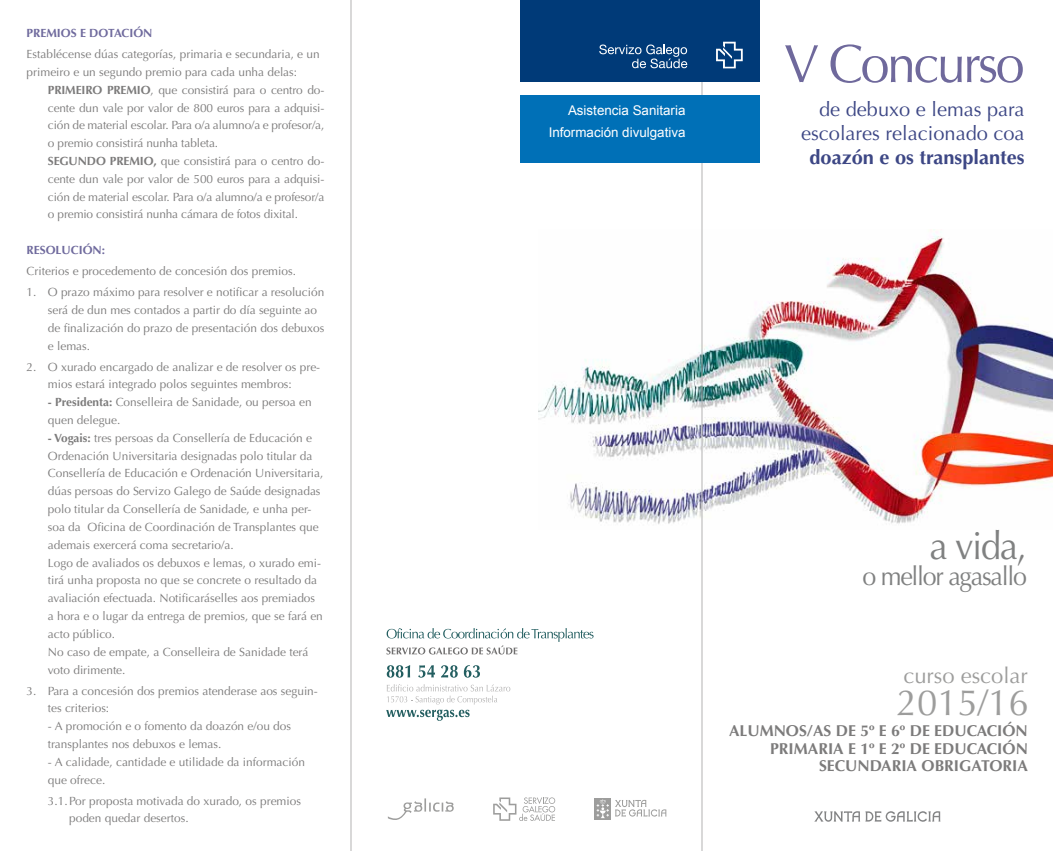
<style>
.page{position:relative;width:1053px;height:851px;background:#fff}
.page>*{position:absolute;margin:0;border:0;box-sizing:border-box;transform-origin:0 0}
.t1{font:53.75px "Optima LT Std";letter-spacing:-.05em;color:#6f699c}
.t2{font:38.75px "Optima LT Std";color:#808181;scale:.95 1}
.t3{font:36.5px "Optima LT Std";color:#9d9d9c}
.t4{font:26.25px "Optima LT Std";letter-spacing:-.05em;color:#808181;scale:.95 1}
.t5{font:22px "Optima LT Std";color:#9d9d9c}
.t6{font:20px/23.8px "Optima LT Std";color:#3d4785;text-align:right}
.t7{font:700 20px "Optima LT Std";color:#3d4785}
.t8{font:700 15.75px/17.1px "Optima LT Std";color:#7c7b7b;text-align:right}
.t9{font:13.38px/21.9px "Arial";color:#fff;text-align:right}
.t10{font:11.88px/17.8px "Optima LT Std";color:#7c7b7b}
.t11{font:700 11.88px "Optima LT Std";color:#6f6a9d}
.s1{font-weight:700}
</style>
<div class="page">
<img style="left:538px;top:229px;width:514px;height:300px">
<hr style="left:701px;top:0;width:1px;height:850px;background:#b3b2b2">
<svg style="left:814px;top:811px;width:126px;height:11px"></svg>
<svg style="left:386px;top:628px;width:207px;height:26px"></svg>
<svg style="left:387px;top:665px;width:23px;height:12px"></svg>
<svg style="left:418px;top:665px;width:17px;height:12px"></svg>
<svg style="left:441px;top:665px;width:16px;height:12px"></svg>
<svg style="left:464px;top:665px;width:16px;height:12px"></svg>
<svg style="left:386px;top:684px;width:124px;height:36px"></svg>
<svg style="left:493px;top:797px;width:62px;height:23px"></svg>
<hr style="left:350px;top:0;width:1px;height:850px;background:#b3b2b2">
<div style="left:520px;top:0;width:239px;height:82px;background:#003a78"></div>
<svg style="left:599px;top:45px;width:88px;height:23px"></svg>
<svg style="left:716px;top:42px;width:26px;height:26px"></svg>
<div style="left:520px;top:95px;width:240px;height:67px;background:#0070b7"></div>
<svg style="left:388px;top:798px;width:65px;height:22px"></svg>
<div style="left:594px;top:798px;width:17px;height:22px;background:#9d9d9c"></div>
<svg style="left:596px;top:799px;width:13px;height:19px"></svg>
<svg style="left:615px;top:799px;width:51px;height:17px"></svg>
<p class="t11" style="left:27px;top:26px;width:127px">PREMIOS E DOTACIÓN</p>
<p class="t10" style="left:27px;top:45px;width:295px">Establécense dúas categorías, primaria e secundaria, e un primeiro e un segundo premio para cada unha delas:</p>
<p class="t10" style="left:48px;top:81px;width:278px"><span class="s1">PRIMEIRO PREMIO</span>, que consistirá para o centro do&shy;cente dun vale por valor de 800 euros para a adquisi&shy;ción de material escolar. Para o/a alumno/a e profesor/a, o premio consistirá nunha tableta.<br><span class="s1">SEGUNDO PREMIO,</span> que consistirá para o centro do&shy;cente dun vale por valor de 500 euros para a adquisi&shy;ción de material escolar. Para o/a alumno/a e profesor/a o premio consistirá nunha cámara de fotos dixital.</p>
<p class="t11" style="left:27px;top:243px;width:80px">RESOLUCIÓN:</p>
<p class="t10" style="left:27px;top:262px;width:271px">Criterios e procedemento de concesión dos premios.</p>
<p class="t10" style="left:48px;top:283px;width:278px;text-indent:-21px">1. O prazo máximo para resolver e notificar a resolución será de dun mes contados a partir do día seguinte ao de finalización do prazo de presentación dos debuxos e lemas.</p>
<p class="t10" style="left:27px;top:358px;width:295px;text-align:center">2. O xurado encargado de analizar e de resolver os pre&shy;mios estará integrado polos seguintes membros:</p>
<p class="t10" style="left:48px;top:393px;width:265px"><span class="s1">- Presidenta:</span> Conselleira de Sanidade, ou persoa en quen delegue.</p>
<p class="t10" style="left:48px;top:429px;width:277px"><span class="s1">- Vogais:</span> tres persoas da Consellería de Educación e Ordenación Universitaria designadas polo titular da Consellería de Educación e Ordenación Universitaria, dúas persoas do Servizo Galego de Saúde designadas polo titular da Consellería de Sanidade, e unha per&shy;soa da Oficina de Coordinación de Transplantes que ademais exercerá coma secretario/a.<br>Logo de avaliados os debuxos e lemas, o xurado emi&shy;tirá unha proposta no que se concrete o resultado da avaliación efectuada. Notificaráselles aos premiados a hora e o lugar da entrega de premios, que se fará en acto público.<br>No caso de empate, a Conselleira de Sanidade terá voto dirimente.</p>
<p class="t10" style="left:48px;top:681px;width:271px;text-indent:-21px">3. Para a concesión dos premios atenderase aos seguin&shy;tes criterios:</p>
<p class="t10" style="left:48px;top:717px;width:245px">- A promoción e o fomento da doazón e/ou dos transplantes nos debuxos e lemas.</p>
<p class="t10" style="left:48px;top:753px;width:258px">- A calidade, cantidade e utilidade da información que ofrece.</p>
<p class="t10" style="left:69px;top:791px;width:233px;text-indent:-21px">3.1.Por proposta motivada do xurado, os premios poden quedar desertos.</p>
<p class="t9" style="left:548px;top:100px;width:138px">Asistencia Sanitaria<br>Información divulgativa</p>
<h1 class="t1" style="left:784px;top:33px;width:242px">V Concurso</h1>
<h3 class="t6" style="left:801px;top:98px;width:225px">de debuxo e lemas para escolares relacionado coa</h3>
<h3 class="t7" style="left:809px;top:145px;width:217px">doazón e os transplantes</h3>
<h2 class="t2" style="left:929px;top:523px;width:104px">a vida,</h2>
<h3 class="t4" style="left:862px;top:561px;width:175px">o mellor agasallo</h3>
<h3 class="t5" style="left:903px;top:662px;width:126px">curso escolar</h3>
<h3 class="t3" style="left:896px;top:681px;width:133px">2015/16</h3>
<h3 class="t8" style="left:729px;top:722px;width:300px">ALUMNOS/AS DE 5º E 6º DE EDUCACIÓN<br>PRIMARIA E 1º E 2º DE EDUCACIÓN<br>SECUNDARIA OBRIGATORIA</h3>
</div>
